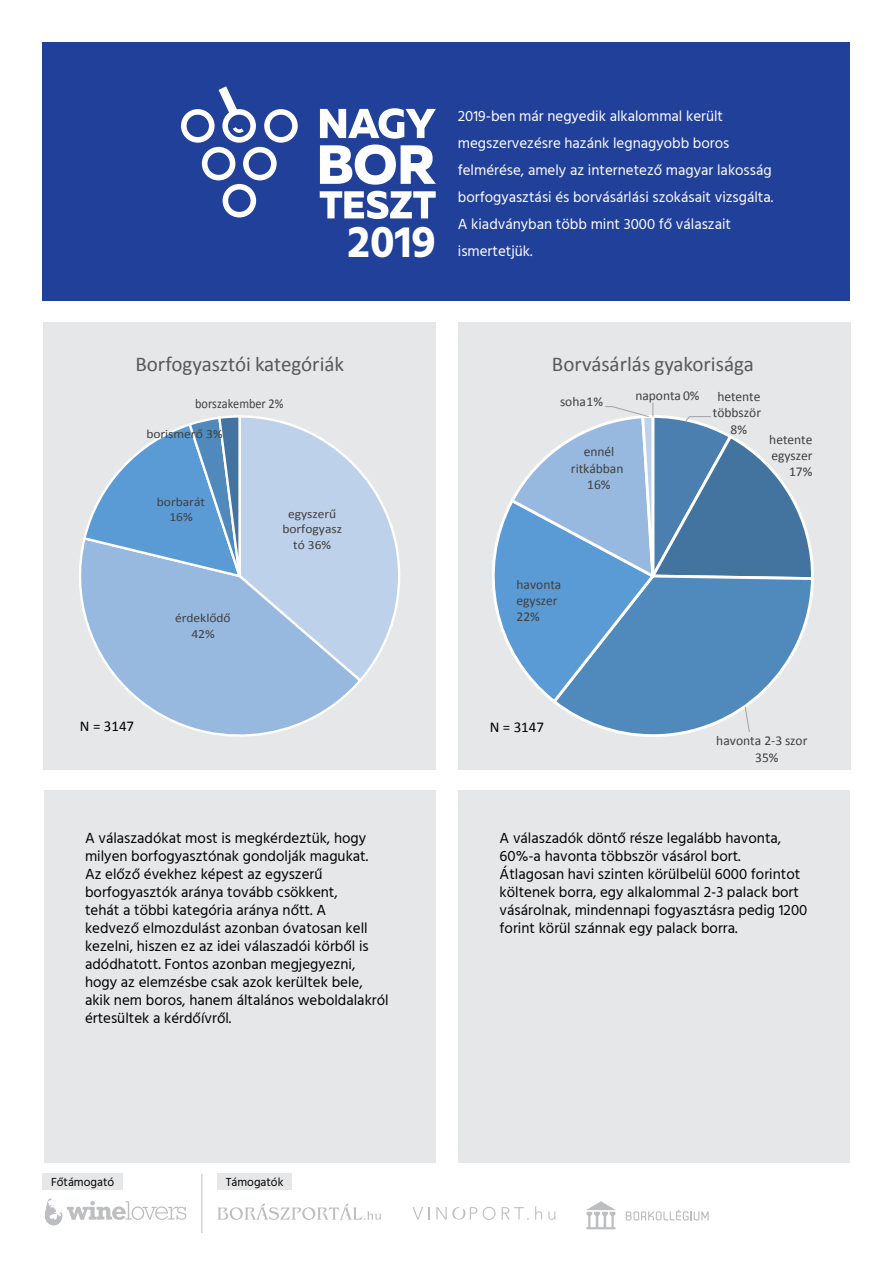
<style>
.page{position:relative;width:893px;height:1263px;background:#fff}
.page>*{position:absolute;margin:0;border:0;box-sizing:border-box;transform-origin:0 0}
.t1{font:700 45px "Hind";color:#fff}
.t2{font:21px "Calibri";color:#595959}
.t3{font:15px/18px "Hind";color:#000}
.t4{font:15px/27px "Hind";color:#fff}
.t5{font:15px "Calibri";color:#000}
.t6{font:13.5px/16.5px "Calibri";color:#404040;text-align:center}
.t7{font:13.5px "Calibri";color:#404040;scale:.91 1}
.t8{font:12.6px/15.5px "Calibri";color:#404040;text-align:center;scale:1.08 1}
.t9{font:12px "Hind";color:#000}
</style>
<div class="page">
<div style="left:44px;top:790px;width:392px;height:373px;background:#e6e7e8"></div>
<div style="left:43px;top:43px;width:807px;height:258px;background:#21409a"></div>
<svg style="left:181px;top:86px;width:117px;height:131px"></svg>
<svg style="left:320px;top:108px;width:116px;height:77px"></svg>
<svg style="left:320px;top:191px;width:116px;height:28px"></svg>
<div style="left:43px;top:322px;width:393px;height:447px;background:#e6e7e8"></div>
<div style="left:458px;top:790px;width:392px;height:373px;background:#e6e7e8"></div>
<div style="left:458px;top:322px;width:392px;height:447px;background:#e6e7e8"></div>
<svg style="left:217px;top:1203px;width:164px;height:17px"></svg>
<svg style="left:413px;top:1207px;width:16px;height:12px"></svg>
<svg style="left:483px;top:1207px;width:12px;height:13px"></svg>
<svg style="left:502px;top:1207px;width:27px;height:13px"></svg>
<svg style="left:535px;top:1206px;width:7px;height:13px"></svg>
<svg style="left:548px;top:1211px;width:7px;height:9px"></svg>
<svg style="left:436px;top:1207px;width:41px;height:13px"></svg>
<svg style="left:45px;top:1198px;width:141px;height:28px"></svg>
<svg style="left:626px;top:1210px;width:83px;height:10px"></svg>
<svg style="left:586px;top:1201px;width:29px;height:28px"></svg>
<div style="left:43px;top:1174px;width:80px;height:16px;background:#e6e7e8"></div>
<div style="left:217px;top:1174px;width:75px;height:16px;background:#e6e7e8"></div>
<hr style="left:201px;top:1174px;width:1px;height:59px;background:#bcbec0">
<svg style="left:79px;top:547px;width:279px;height:190px"></svg>
<svg style="left:82px;top:415px;width:318px;height:269px"></svg>
<svg style="left:492px;top:402px;width:322px;height:335px"></svg>
<h1 class="t1" style="left:348px;top:215px;width:90px">2019</h1>
<p class="t4" style="left:458px;top:103px;width:317px">2019-ben már negyedik alkalommal került megszervezésre hazánk legnagyobb boros felmérése, amely az internetező magyar lakosság borfogyasztási és borvásárlási szokásait vizsgálta.<br>A kiadványban több mint 3000 fő válaszait ismertetjük.</p>
<h2 class="t2" style="left:135px;top:351px;width:210px">Borfogyasztói kategóriák</h2>
<p class="t7" style="left:195px;top:394px;width:99px">borszakember 2%</p>
<p class="t8" style="left:146px;top:426px;width:72px">borismerő 3%</p>
<p class="t8" style="left:157px;top:494px;width:46px">borbarát<br>16%</p>
<p class="t5" style="left:80px;top:716px;width:56px">N = 3147</p>
<p class="t8" style="left:175px;top:610px;width:53px">érdeklődő<br>42%</p>
<p class="t8" style="left:282px;top:506px;width:57px">egyszerű borfogyasz tó 36%</p>
<p class="t3" style="left:85px;top:830px;width:305px">A válaszadókat most is megkérdeztük, hogy milyen borfogyasztónak gondolják magukat.<br>Az előző évekhez képest az egyszerű borfogyasztók aránya tovább csökkent,<br>tehát a többi kategória aránya nőtt. A<br>kedvező elmozdulást azonban óvatosan kell kezelni, hiszen ez az idei válaszadói körből is adódhatott. Fontos azonban megjegyezni, hogy az elemzésbe csak azok kerültek bele, akik nem boros, hanem általános weboldalakról értesültek a kérdőívről.</p>
<h2 class="t2" style="left:552px;top:351px;width:203px">Borvásárlás gyakorisága</h2>
<p class="t6" style="left:560px;top:394px;width:44px">soha1%</p>
<p class="t6" style="left:571px;top:443px;width:54px">ennél ritkábban<br>16%</p>
<p class="t6" style="left:635px;top:387px;width:66px">naponta 0%</p>
<p class="t6" style="left:713px;top:388px;width:50px">hetente többször<br>8%</p>
<p class="t6" style="left:769px;top:431px;width:45px;text-align:right">hetente egyszer<br>17%</p>
<p class="t6" style="left:517px;top:576px;width:46px;text-align:left">havonta egyszer<br>22%</p>
<p class="t5" style="left:490px;top:717px;width:56px">N = 3147</p>
<p class="t6" style="left:755px;top:732px;width:54px;text-align:left;text-indent:-39px">havonta 2-3 szor<br>35%</p>
<p class="t3" style="left:500px;top:830px;width:309px">A válaszadók döntő része legalább havonta, 60%-a havonta többször vásárol bort.<br>Átlagosan havi szinten körülbelül 6000 forintot költenek borra, egy alkalommal 2-3 palack bort vásárolnak, mindennapi fogyasztásra pedig 1200 forint körül szánnak egy palack borra.</p>
<p class="t9" style="left:51px;top:1174px;width:65px">Főtámogató</p>
<p class="t9" style="left:226px;top:1174px;width:59px">Támogatók</p>
</div>
